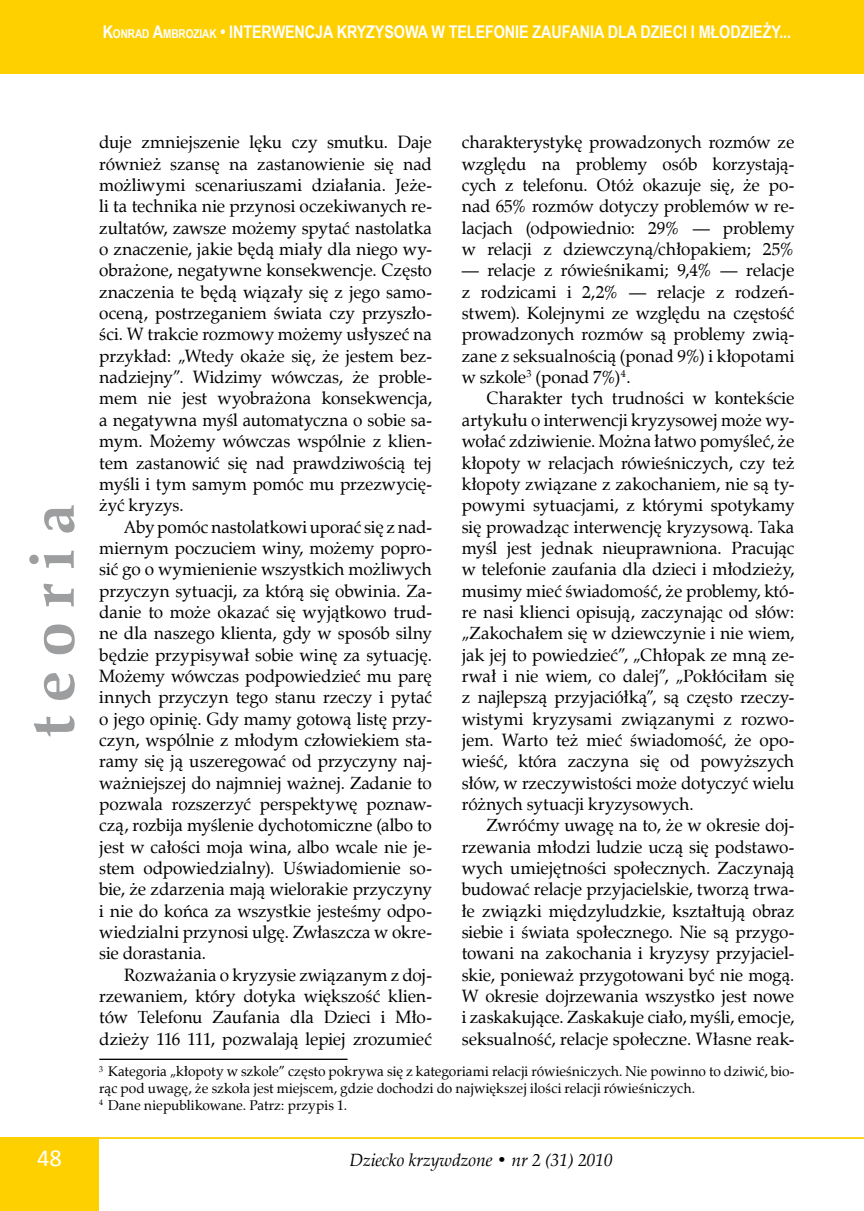
<style>
.page{position:relative;width:864px;height:1211px;background:#fff}
.page>*{position:absolute;margin:0;border:0;box-sizing:border-box;transform-origin:0 0}
.t1{font:700 63px "Zapf Calligr EU";color:#9c9e9f}
.t2{font:24.5px "Calibri";color:#fff}
.tekst_2{font:17.5px/21.3px "Zapf Calligr EU";color:#000;text-align:justify}
.pagina{font:700 17.5px "Arial Narrow";letter-spacing:-.005em;color:#fff}
.t3{font:italic 17.5px "Zapf Calligr EU";color:#000}
.przypis{font:14px/16.8px "Zapf Calligr EU";letter-spacing:.005em;color:#000}
.przypis_bez_kreski{font:14px "Zapf Calligr EU";letter-spacing:.005em;color:#000}
.s1{font-size:12.25px}
.s2{font-style:inherit}
</style>
<div class="page">
<div style="left:0;top:1137px;width:98px;height:73px;background:#ffd000"></div>
<div style="left:0;top:0;width:863px;height:74px;background:#ffd000"></div>
<hr style="left:74px;top:1137px;width:789px;height:1px;background:#ffd000">
<hr style="left:99px;top:1058px;width:248px;height:1px;background:#000">
<p class="pagina" style="left:103px;top:19px;width:689px">K<span class="s1">ONRAD</span> <span class="s2">A</span><span class="s1">MBROZIAK</span> • INTERWENCJA KRYZYSOWA W TELEFONIE ZAUFANIA DLA DZIECI I MŁODZIEŻY...</p>
<h1 class="t1" style="left:13px;top:737px;width:235px;rotate:-90deg">t e o r i a</h1>
<p class="tekst_2" style="left:99px;top:132px;width:334px">duje zmniejszenie lęku czy smutku. Daje również szansę na zastanowienie się nad możliwymi scenariuszami działania. Jeże&shy;li ta technika nie przynosi oczekiwanych re&shy;zultatów, zawsze możemy spytać nastolatka o znaczenie, jakie będą miały dla niego wy&shy;obrażone, negatywne konsekwencje. Często znaczenia te będą wiązały się z jego samo&shy;oceną, postrzeganiem świata czy przyszło&shy;ści. W trakcie rozmowy możemy usłyszeć na przykład: „Wtedy okaże się, że jestem bez&shy;nadziejny”. Widzimy wówczas, że proble&shy;mem nie jest wyobrażona konsekwencja, a negatywna myśl automatyczna o sobie sa&shy;mym. Możemy wówczas wspólnie z klien&shy;tem zastanowić się nad prawdziwością tej myśli i tym samym pomóc mu przezwycię&shy;żyć kryzys.</p>
<p class="tekst_2" style="left:99px;top:516px;width:334px;text-indent:25px">Aby pomóc nastolatkowi uporać się z nad&shy;miernym poczuciem winy, możemy popro&shy;sić go o wymienienie wszystkich możliwych przyczyn sytuacji, za którą się obwinia. Za&shy;danie to może okazać się wyjątkowo trud&shy;ne dla naszego klienta, gdy w sposób silny będzie przypisywał sobie winę za sytuację.<br>Możemy wówczas podpowiedzieć mu parę innych przyczyn tego stanu rzeczy i pytać o jego opinię. Gdy mamy gotową listę przy&shy;czyn, wspólnie z młodym człowiekiem sta&shy;ramy się ją uszeregować od przyczyny naj&shy;ważniejszej do najmniej ważnej. Zadanie to pozwala rozszerzyć perspektywę poznaw&shy;czą, rozbija myślenie dychotomiczne (albo to jest w całości moja wina, albo wcale nie je&shy;stem odpowiedzialny). Uświadomienie so&shy;bie, że zdarzenia mają wielorakie przyczyny i nie do końca za wszystkie jesteśmy odpo&shy;wiedzialni przynosi ulgę. Zwłaszcza w okre&shy;sie dorastania.</p>
<p class="tekst_2" style="left:99px;top:964px;width:334px;text-indent:25px">Rozważania o kryzysie związanym z doj&shy;rzewaniem, który dotyka większość klien&shy;tów Telefonu Zaufania dla Dzieci i Mło&shy;dzieży 116 111, pozwalają lepiej zrozumieć</p>
<p class="tekst_2" style="left:461px;top:132px;width:334px">charakterystykę prowadzonych rozmów ze względu na problemy osób korzystają&shy;cych z telefonu. Otóż okazuje się, że po&shy;nad 65% rozmów dotyczy problemów w re&shy;lacjach (odpowiednio: 29% — problemy w relacji z dziewczyną/chłopakiem; 25%</p>
<p class="tekst_2" style="left:461px;top:260px;width:334px">— relacje z rówieśnikami; 9,4% — relacje z rodzicami i 2,2% — relacje z rodzeń&shy;stwem). Kolejnymi ze względu na częstość prowadzonych rozmów są problemy zwią&shy;zane z seksualnością (ponad 9%) i kłopotami w szkole<sup>3</sup> (ponad 7%)<sup>4</sup>.</p>
<p class="tekst_2" style="left:461px;top:388px;width:334px;text-indent:25px">Charakter tych trudności w kontekście artykułu o interwencji kryzysowej może wy&shy;wołać zdziwienie. Można łatwo pomyśleć, że kłopoty w relacjach rówieśniczych, czy też kłopoty związane z zakochaniem, nie są ty&shy;powymi sytuacjami, z którymi spotykamy się prowadząc interwencję kryzysową. Taka myśl jest jednak nieuprawniona. Pracując w telefonie zaufania dla dzieci i młodzieży, musimy mieć świadomość, że problemy, któ&shy;re nasi klienci opisują, zaczynając od słów: „Zakochałem się w dziewczynie i nie wiem, jak jej to powiedzieć”, „Chłopak ze mną ze&shy;rwał i nie wiem, co dalej”, „Pokłóciłam się z najlepszą przyjaciółką”, są często rzeczy&shy;wistymi kryzysami związanymi z rozwo&shy;jem. Warto też mieć świadomość, że opo&shy;wieść, która zaczyna się od powyższych słów, w rzeczywistości może dotyczyć wielu różnych sytuacji kryzysowych.</p>
<p class="tekst_2" style="left:461px;top:815px;width:334px;text-indent:25px">Zwróćmy uwagę na to, że w okresie doj&shy;rzewania młodzi ludzie uczą się podstawo&shy;wych umiejętności społecznych. Zaczynają budować relacje przyjacielskie, tworzą trwa&shy;łe związki międzyludzkie, kształtują obraz siebie i świata społecznego. Nie są przygo&shy;towani na zakochania i kryzysy przyjaciel&shy;skie, ponieważ przygotowani być nie mogą.<br>W okresie dojrzewania wszystko jest nowe i zaskakujące. Zaskakuje ciało, myśli, emocje, seksualność, relacje społeczne. Własne reak-</p>
<p class="przypis" style="left:99px;top:1063px;width:696px"><sup>3</sup> Kategoria „kłopoty w szkole” często pokrywa się z kategoriami relacji rówieśniczych. Nie powinno to dziwić, bio&shy;rąc pod uwagę, że szkoła jest miejscem, gdzie dochodzi do największej ilości relacji rówieśniczych.</p>
<p class="przypis_bez_kreski" style="left:99px;top:1096px;width:249px"><sup>4</sup> Dane niepublikowane. Patrz: przypis 1.</p>
<h2 class="t2" style="left:37px;top:1142px;width:26px">48</h2>
<p class="t3" style="left:349px;top:1149px;width:265px">Dziecko krzywdzone • nr 2 (31) 2010</p>
</div>
